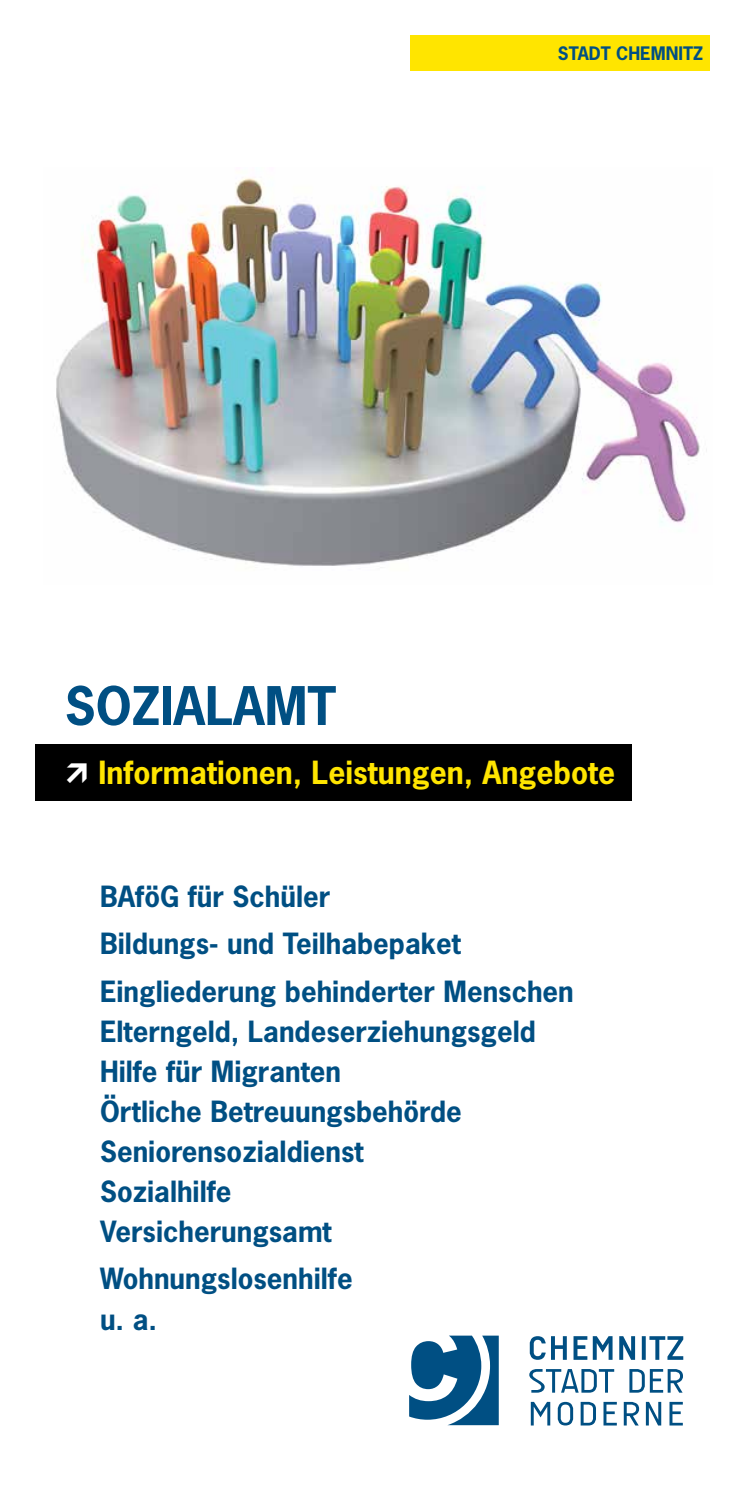
<style>
.page{position:relative;width:745px;height:1489px;background:#fff}
.page>*{position:absolute;margin:0;border:0;box-sizing:border-box;transform-origin:0 0}
.t1{font:700 50px "News Gothic";color:#004f83}
.t2{font:700 30px "News Gothic";color:#ffe500}
.t3{font:700 27.5px/40px "News Gothic";color:#004f83}
.t4{font:700 17.5px "News Gothic";color:#004f83}
</style>
<div class="page">
<div style="left:35px;top:744px;width:596px;height:57px;background:#000"></div>
<div style="left:409px;top:35px;width:300px;height:36px;background:#ffe500"></div>
<svg style="left:529px;top:1336px;width:153px;height:23px"></svg>
<svg style="left:529px;top:1369px;width:153px;height:23px"></svg>
<svg style="left:530px;top:1401px;width:152px;height:24px"></svg>
<svg style="left:409px;top:1335px;width:89px;height:89px"></svg>
<img style="left:56px;top:177px;width:651px;height:389px">
<p class="t4" style="left:557px;top:42px;width:147px">STADT CHEMNITZ</p>
<h1 class="t1" style="left:65px;top:673px;width:273px">SOZIALAMT</h1>
<p class="t2" style="left:98px;top:753px;width:518px">Informationen, Leistungen, Angebote</p>
<p class="t3" style="left:100px;top:872px;width:475px;line-height:47.2px">BAföG für Schüler<br>Bildungs- und Teilhabepaket<br>Eingliederung behinderter Menschen</p>
<p class="t3" style="left:100px;top:1010px;width:437px">Elterngeld, Landeserziehungsgeld<br>Hilfe für Migranten<br>Örtliche Betreuungsbehörde<br>Seniorensozialdienst<br>Sozialhilfe<br>Versicherungsamt</p>
<p class="t3" style="left:100px;top:1258px;width:254px">Wohnungslosenhilfe u. a.</p>
</div>
